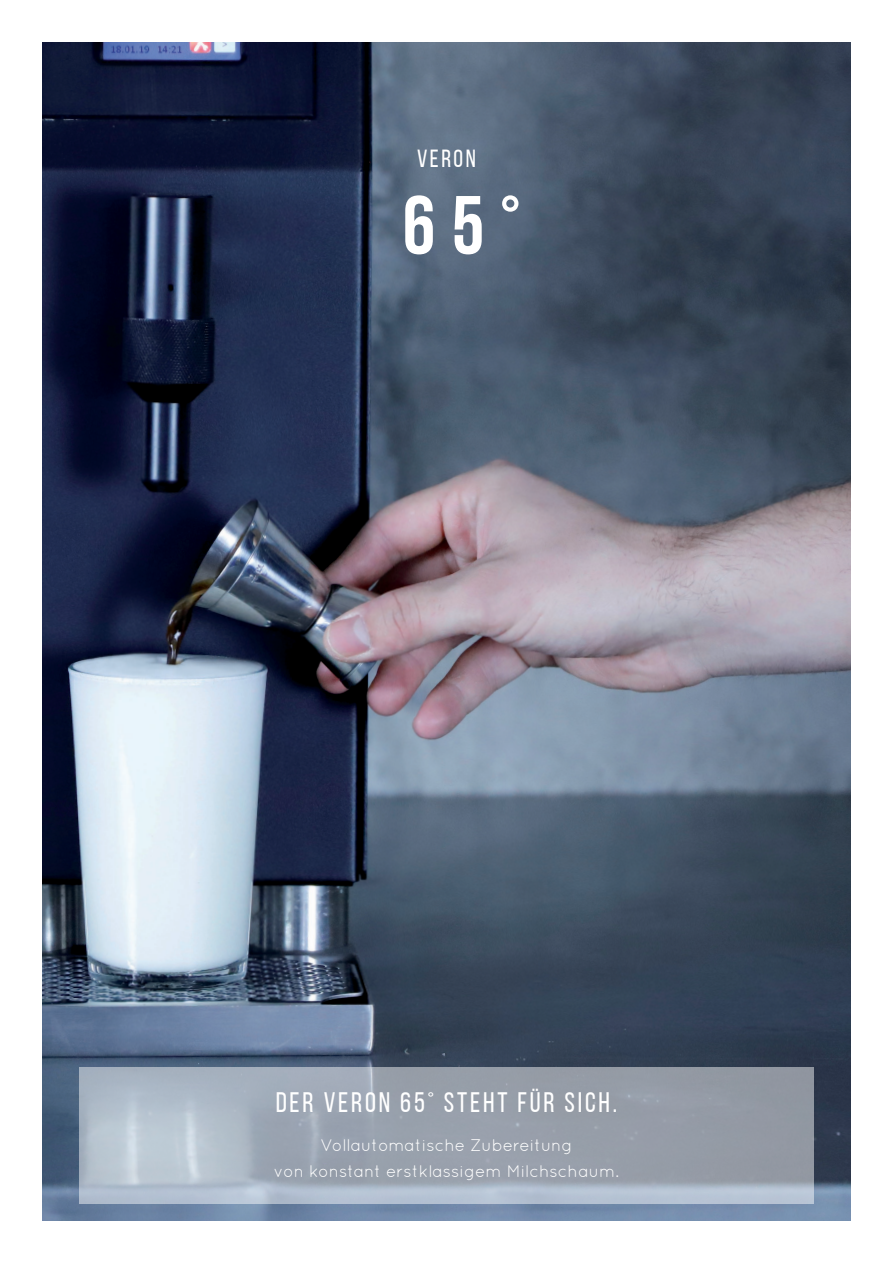
<style>
.page{position:relative;width:893px;height:1263px;background:#fff}
.page>*{position:absolute;margin:0;border:0;box-sizing:border-box;transform-origin:0 0}
.t1{font:700 82.5px "Bebas Neue";color:#fff}
.t2{font:28.2px "Bebas Neue";letter-spacing:.1em;color:#fff}
.t3{font:24.75px "Bebas Neue";letter-spacing:.1em;color:#fff}
.t4{font:16.8px/26.2px "Quicksand";color:#fff;text-align:center}
</style>
<div class="page">
<img style="left:43px;top:43px;width:807px;height:1177px">
<svg style="left:79px;top:1067px;width:735px;height:137px;background:#a1aab6"></svg>
<h3 class="t3" style="left:417px;top:145px;width:60px">VERON</h3>
<h1 class="t1" style="left:403px;top:180px;width:119px">65°</h1>
<h2 class="t2" style="left:276px;top:1087px;width:343px">DER VERON 65° STEHT FÜR SICH.</h2>
<p class="t4" style="left:274px;top:1132px;width:347px">Vollautomatische Zubereitung<br>von konstant erstklassigem Milchschaum.</p>
</div>
